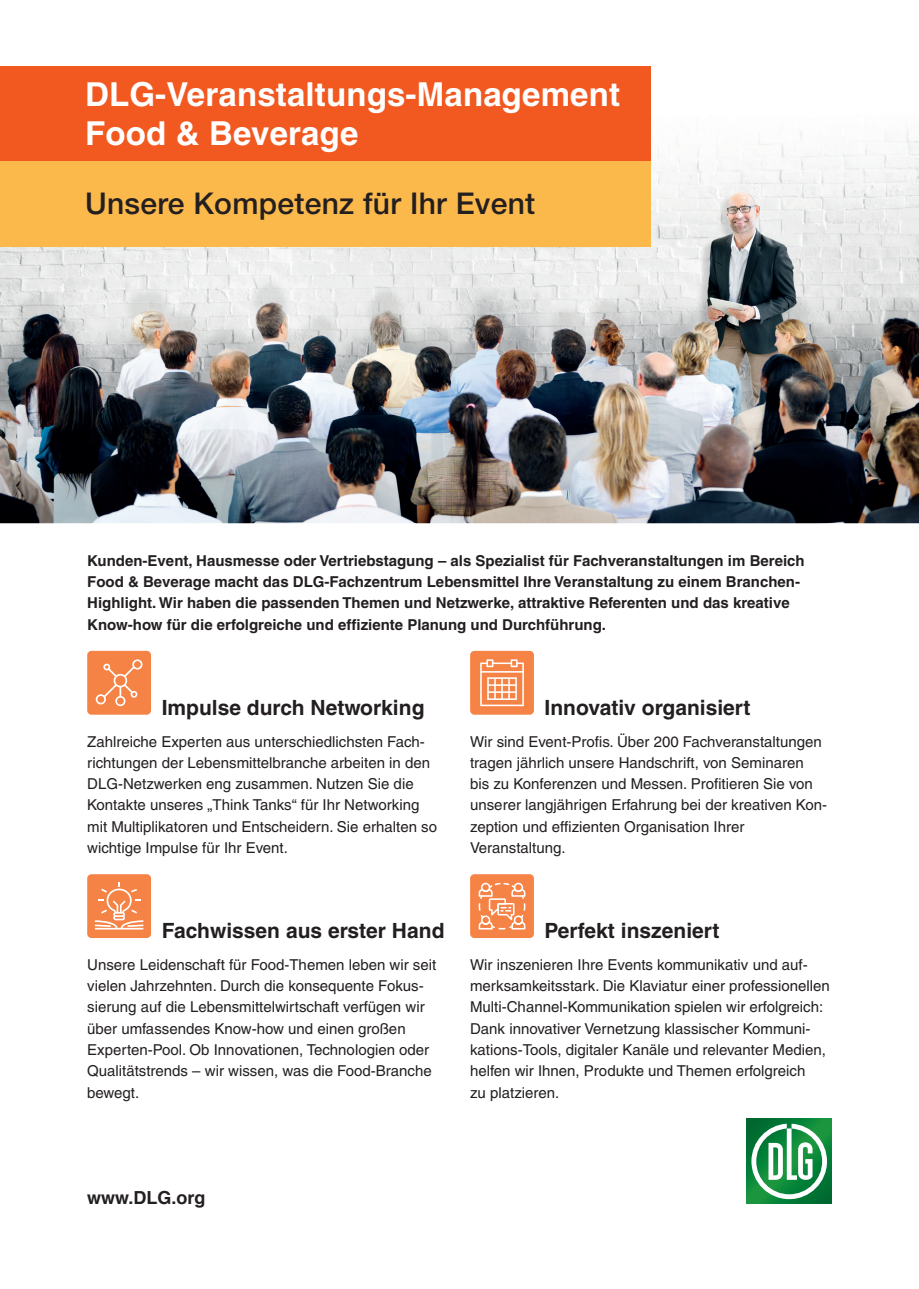
<style>
.page{position:relative;width:919px;height:1289px;background:#fff}
.page>*{position:absolute;margin:0;border:0;box-sizing:border-box;transform-origin:0 0}
.t1{font:700 33px/39px "Helvetica LT Pro";letter-spacing:.005em;color:#fff}
.t2{font:500 30px "Helvetica Neue";letter-spacing:.01em;color:#231f20}
.t3{font:700 21px "Helvetica LT Pro";color:#231f20}
.t4{font:700 18px "Helvetica";color:#231f20}
.t5{font:15px/21.3px "Helvetica LT Pro";color:#231f20}
.t6{font:700 15px/21.3px "Helvetica LT Pro";color:#231f20}
</style>
<div class="page">
<img style="left:0;top:247px;width:918px;height:276px">
<img style="left:651px;top:127px;width:267px;height:120px">
<svg style="left:746px;top:1118px;width:85px;height:85px;background:#087d38"></svg>
<svg style="left:751px;top:1123px;width:75px;height:76px"></svg>
<div style="left:0;top:66px;width:651px;height:96px;background:#f15921"></div>
<div style="left:0;top:162px;width:651px;height:85px;background:#fcb94b"></div>
<div style="left:470px;top:874px;width:64px;height:64px;background:#f58345;border-radius:4px"></div>
<svg style="left:478px;top:882px;width:47px;height:47px"></svg>
<div style="left:87px;top:874px;width:64px;height:64px;background:#f58345;border-radius:4px"></div>
<svg style="left:95px;top:882px;width:48px;height:47px"></svg>
<div style="left:87px;top:651px;width:64px;height:63px;background:#f58345;border-radius:4px"></div>
<svg style="left:96px;top:659px;width:46px;height:47px"></svg>
<div style="left:470px;top:651px;width:64px;height:63px;background:#f58345;border-radius:4px"></div>
<svg style="left:480px;top:659px;width:44px;height:47px"></svg>
<h1 class="t1" style="left:85px;top:75px;width:536px">DLG-Veranstaltungs-Management<br>Food &amp; Beverage</h1>
<h2 class="t2" style="left:85px;top:185px;width:451px">Unsere Kompetenz für Ihr Event</h2>
<p class="t6" style="left:87px;top:550px;width:718px">Kunden-Event, Hausmesse oder Vertriebstagung – als Spezialist für Fachveranstaltungen im Bereich Food &amp; Beverage macht das DLG-Fachzentrum Lebensmittel Ihre Veranstaltung zu einem Branchen-Highlight. Wir haben die passenden Themen und Netzwerke, attraktive Referenten und das kreative Know-how für die erfolgreiche und effiziente Planung und Durchführung.</p>
<h3 class="t3" style="left:162px;top:694px;width:264px">Impulse durch Networking</h3>
<p class="t5" style="left:87px;top:730px;width:351px">Zahlreiche Experten aus unterschiedlichsten Fach&shy;richtungen der Lebensmittelbranche arbeiten in den DLG-Netzwerken eng zusammen. Nutzen Sie die Kontakte unseres „Think Tanks“ für Ihr Networking mit Multiplikatoren und Entscheidern. Sie erhalten so wichtige Impulse für Ihr Event.</p>
<h3 class="t3" style="left:162px;top:917px;width:284px">Fachwissen aus erster Hand</h3>
<p class="t5" style="left:87px;top:954px;width:350px">Unsere Leidenschaft für Food-Themen leben wir seit vielen Jahrzehnten. Durch die konsequente Fokus&shy;sierung auf die Lebensmittelwirtschaft verfügen wir über umfassendes Know-how und einen großen Experten-Pool. Ob Innovationen, Technologien oder Qualitätstrends – wir wissen, was die Food-Branche bewegt.</p>
<h3 class="t3" style="left:544px;top:694px;width:207px">Innovativ organisiert</h3>
<p class="t5" style="left:470px;top:730px;width:358px">Wir sind Event-Profis. Über 200 Fachveranstaltungen tragen jährlich unsere Handschrift, von Seminaren<br>bis zu Konferenzen und Messen. Profitieren Sie von unserer langjährigen Erfahrung bei der kreativen Kon&shy;zeption und effizienten Organisation Ihrer Veranstaltung.</p>
<h3 class="t3" style="left:544px;top:917px;width:176px">Perfekt inszeniert</h3>
<p class="t5" style="left:470px;top:954px;width:361px">Wir inszenieren Ihre Events kommunikativ und auf&shy;merksamkeitsstark. Die Klaviatur einer professionellen Multi-Channel-Kommunikation spielen wir erfolgreich:<br>Dank innovativer Vernetzung klassischer Kommuni&shy;kations-Tools, digitaler Kanäle und relevanter Medien, helfen wir Ihnen, Produkte und Themen erfolgreich<br>zu platzieren.</p>
<p class="t4" style="left:87px;top:1182px;width:120px">www.DLG.org</p>
</div>
